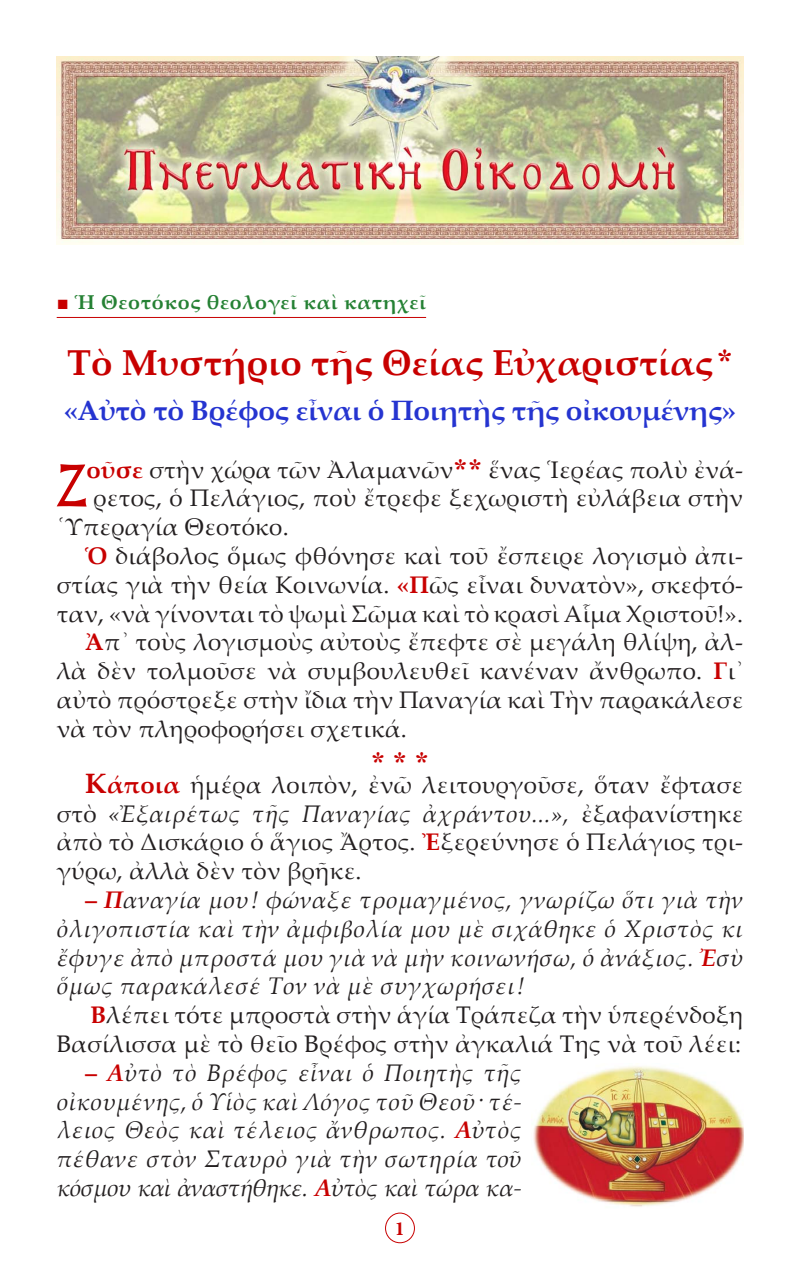
<style>
.page{position:relative;width:800px;height:1270px;background:#fff}
.page>*{position:absolute;margin:0;border:0;box-sizing:border-box;transform-origin:0 0}
.t1{font:59.6px "BYZIMAK";color:#c80000}
.t2{font:700 36px "Palatino Linotype";color:#c80000}
.t3{font:700 28px "Palatino Linotype";letter-spacing:-.01em;color:#2534d0}
.Asteriskoi{font:28px "CTOS New Times Bold Test 1";color:#c80000}
.t4{font:24px/28.8px "Palatino Linotype";letter-spacing:.015em;color:#231f20;text-align:justify}
.t5{font:italic 24px/28.8px "Palatino Linotype";letter-spacing:.015em;color:#231f20;text-align:justify}
.t6{font:700 20px "Palatino Linotype";letter-spacing:.03em;color:#258134}
.t7{font:700 20px "Minion Pro";color:#c80000}
.s1{font-family:"CTOS New Times Roman Test 1";font-weight:400;color:#c80000}
.s2{font-family:"CTOS New Times Bold Test 1";font-weight:400;font-size:32px}
.s3{font-weight:700;color:#c80000}
.s4{font-family:"CTOS New Times Bold Test 1";font-size:28px;color:#c80000}
.s5{font-weight:700;font-size:28px;color:#c80000}
.s6{font-style:italic}
.s7{font-weight:700;font-style:normal;color:#c80000}
</style>
<div class="page">
<div style="left:385px;top:1213px;width:30px;height:30px;border:1px solid #c80000;border-radius:50%"></div>
<hr style="left:57px;top:317px;width:369px;height:1px;background:#c80000">
<img style="left:57px;top:57px;width:686px;height:187px">
<img style="left:533px;top:1066px;width:210px;height:141px">
<p class="t6" style="left:57px;top:288px;width:371px"><span class="s1">■</span> Ἡ Θεοτόκος θεολογεῖ καὶ κατηχεῖ</p>
<p class="t2" style="left:67px;top:337px;width:667px">Τὸ Μυστήριο τῆς Θείας Εὐχαριστίας<span class="s2">*</span></p>
<p class="t3" style="left:64px;top:391px;width:674px">«Αὐτὸ τὸ Βρέφος εἶναι ὁ Ποιητὴς τῆς οἰκουμένης»</p>
<p class="t1" style="left:56px;top:450px;width:34px">Ζ</p>
<p class="t4" style="left:87px;top:454px;width:658px"><span class="s3">οῦσε</span> στὴν χώρα τῶν Ἀλαμανῶν<span class="s4">**</span> ἕνας Ἱερέας πολὺ ἐνά-</p>
<p class="t4" style="left:57px;top:483px;width:688px;text-indent:37px">ρετος, ὁ Πελάγιος, ποὺ ἔτρεφε ξεχωριστὴ εὐλάβεια στὴν ῾Υπεραγία Θεοτόκο.</p>
<p class="t4" style="left:57px;top:540px;width:688px;text-indent:28px"><span class="s3">Ὁ</span> διάβολος ὅμως φθόνησε καὶ τοῦ ἔσπειρε λογισμὸ ἀπι&shy;στίας γιὰ τὴν θεία Κοινωνία. <span class="s3">«Π</span>ῶς εἶναι δυνατὸν», σκεφτό&shy;ταν, «νὰ γίνονται τὸ ψωμὶ Σῶμα καὶ τὸ κρασὶ Αἷμα Χριστοῦ!».</p>
<p class="t4" style="left:57px;top:627px;width:688px;text-indent:28px"><span class="s3">Ἀ</span>π᾿ τοὺς λογισμοὺς αὐτοὺς ἔπεφτε σὲ μεγάλη θλίψη, ἀλ&shy;λὰ δὲν τολμοῦσε νὰ συμβουλευθεῖ κανέναν ἄνθρωπο. <span class="s3">Γ</span>ι᾿ αὐτὸ πρόστρεξε στὴν ἴδια τὴν Παναγία καὶ Τὴν παρακάλεσε νὰ τὸν πληροφορήσει σχετικά.</p>
<p class="Asteriskoi" style="left:371px;top:746px;width:59px">* * *</p>
<p class="t4" style="left:57px;top:769px;width:688px;text-indent:28px"><span class="s5">Κ</span><span class="s3">άποια</span> ἡμέρα λοιπὸν, ἐνῶ λειτουργοῦσε, ὅταν ἔφτασε στὸ <span class="s6">«Ἐξαιρέτως τῆς Παναγίας ἀχράντου...»,</span> ἐξαφανίστηκε ἀπὸ τὸ Δισκάριο ὁ ἅγιος Ἄρτος. <span class="s3">Ἐ</span>ξερεύνησε ὁ Πελάγιος τρι&shy;γύρω, ἀλλὰ δὲν τὸν βρῆκε.</p>
<p class="t5" style="left:57px;top:884px;width:688px;text-indent:28px"><span class="s7">–</span> <span class="s3">Π</span>αναγία μου! φώναξε τρομαγμένος, γνωρίζω ὅτι γιὰ τὴν ὀλιγοπιστία καὶ τὴν ἀμφιβολία μου μὲ σιχάθηκε ὁ Χριστὸς κι ἔφυγε ἀπὸ μπροστά μου γιὰ νὰ μὴν κοινωνήσω, ὁ ἀνάξιος. <span class="s3">Ἐ</span>σὺ ὅμως παρακάλεσέ Τον νὰ μὲ συγχωρήσει!</p>
<p class="t4" style="left:57px;top:1000px;width:688px;text-align:right"><span class="s3">Β</span>λέπει τότε μπροστὰ στὴν ἁγία Τράπεζα τὴν ὑπερένδοξη<br>Βασίλισσα μὲ τὸ θεῖο Βρέφος στὴν ἀγκαλιά Της νὰ τοῦ λέει:</p>
<p class="t5" style="left:57px;top:1057px;width:467px;text-indent:28px"><span class="s7">‒</span> <span class="s3">Α</span>ὐτὸ τὸ Βρέφος εἶναι ὁ Ποιητὴς τῆς οἰκουμένης, ὁ Υἱὸς καὶ Λόγος τοῦ Θεοῦ· τέ&shy;λειος Θεὸς καὶ τέλειος ἄνθρωπος. <span class="s3">Α</span>ὐτὸς πέθανε στὸν Σταυρὸ γιὰ τὴν σωτηρία τοῦ κόσμου καὶ ἀναστήθηκε. <span class="s3">Α</span>ὐτὸς καὶ τώρα κα-</p>
<p class="t7" style="left:395px;top:1214px;width:11px">1</p>
</div>
